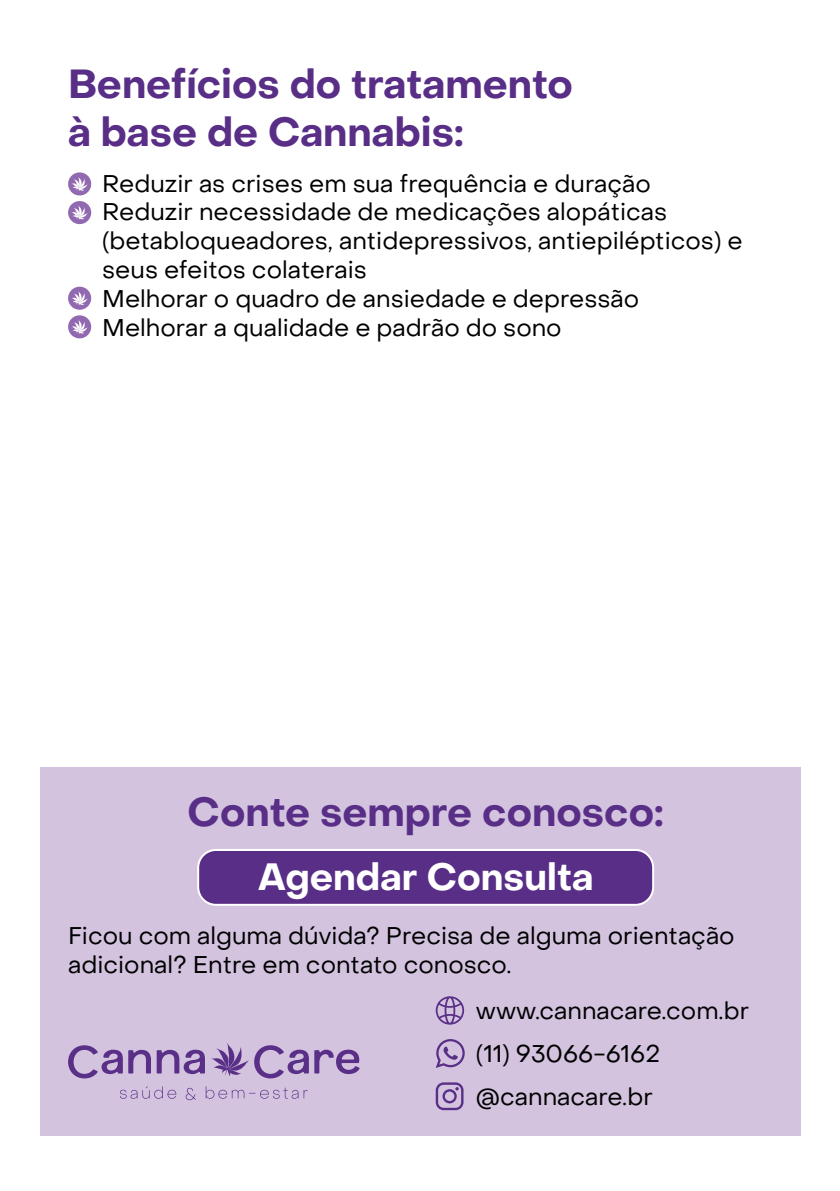
<style>
.page{position:relative;width:840px;height:1191px;background:#fff}
.page>*{position:absolute;margin:0;border:0;box-sizing:border-box;transform-origin:0 0}
.t1{font:700 40px/48px "Object Sans";color:#592e87}
.t2{font:700 37.4px "Object Sans";color:#fff}
.t3{font:24px/28.8px "Object Sans";color:#000}
</style>
<div class="page">
<div style="left:68px;top:172px;width:23px;height:23px;background:#9169b0;border-radius:50%"></div>
<svg style="left:72px;top:177px;width:16px;height:14px"></svg>
<div style="left:68px;top:201px;width:23px;height:23px;background:#9169b0;border-radius:50%"></div>
<svg style="left:72px;top:205px;width:16px;height:15px"></svg>
<div style="left:68px;top:287px;width:23px;height:23px;background:#9169b0;border-radius:50%"></div>
<svg style="left:72px;top:291px;width:16px;height:14px"></svg>
<div style="left:68px;top:315px;width:23px;height:23px;background:#9169b0;border-radius:50%"></div>
<svg style="left:72px;top:320px;width:16px;height:14px"></svg>
<div style="left:40px;top:767px;width:759px;height:369px;background:#d3c3df"></div>
<svg style="left:68px;top:1045px;width:83px;height:33px"></svg>
<svg style="left:157px;top:1049px;width:48px;height:25px"></svg>
<svg style="left:211px;top:1043px;width:148px;height:35px"></svg>
<svg style="left:120px;top:1086px;width:56px;height:12px"></svg>
<svg style="left:185px;top:1087px;width:11px;height:13px"></svg>
<svg style="left:205px;top:1086px;width:103px;height:12px"></svg>
<svg style="left:435px;top:1082px;width:28px;height:28px"></svg>
<svg style="left:435px;top:996px;width:29px;height:28px"></svg>
<svg style="left:435px;top:1039px;width:29px;height:29px"></svg>
<div style="left:198px;top:850px;width:454px;height:54px;background:#592e87;border-radius:18px"></div>
<div style="left:197px;top:849px;width:456px;height:56px;border:2px solid #fff;border-radius:18px"></div>
<h1 class="t1" style="left:68px;top:60px;width:506px">Benefícios do tratamento à base de Cannabis:</h1>
<p class="t3" style="left:102px;top:169px;width:641px">Reduzir as crises em sua frequência e duração Reduzir necessidade de medicações alopáticas (betabloqueadores, antidepressivos, antiepilépticos) e seus efeitos colaterais<br>Melhorar o quadro de ansiedade e depressão Melhorar a qualidade e padrão do sono</p>
<h1 class="t1" style="left:187px;top:789px;width:477px">Conte sempre conosco:</h1>
<h2 class="t2" style="left:257px;top:854px;width:337px">Agendar Consulta</h2>
<p class="t3" style="left:68px;top:921px;width:667px">Ficou com alguma dúvida? Precisa de alguma orientação adicional? Entre em contato conosco.</p>
<p class="t3" style="left:475px;top:989px;width:274px;line-height:43px">www.cannacare.com.br (11) 93066-6162</p>
<p class="t3" style="left:475px;top:1082px;width:178px">@cannacare.br</p>
</div>
